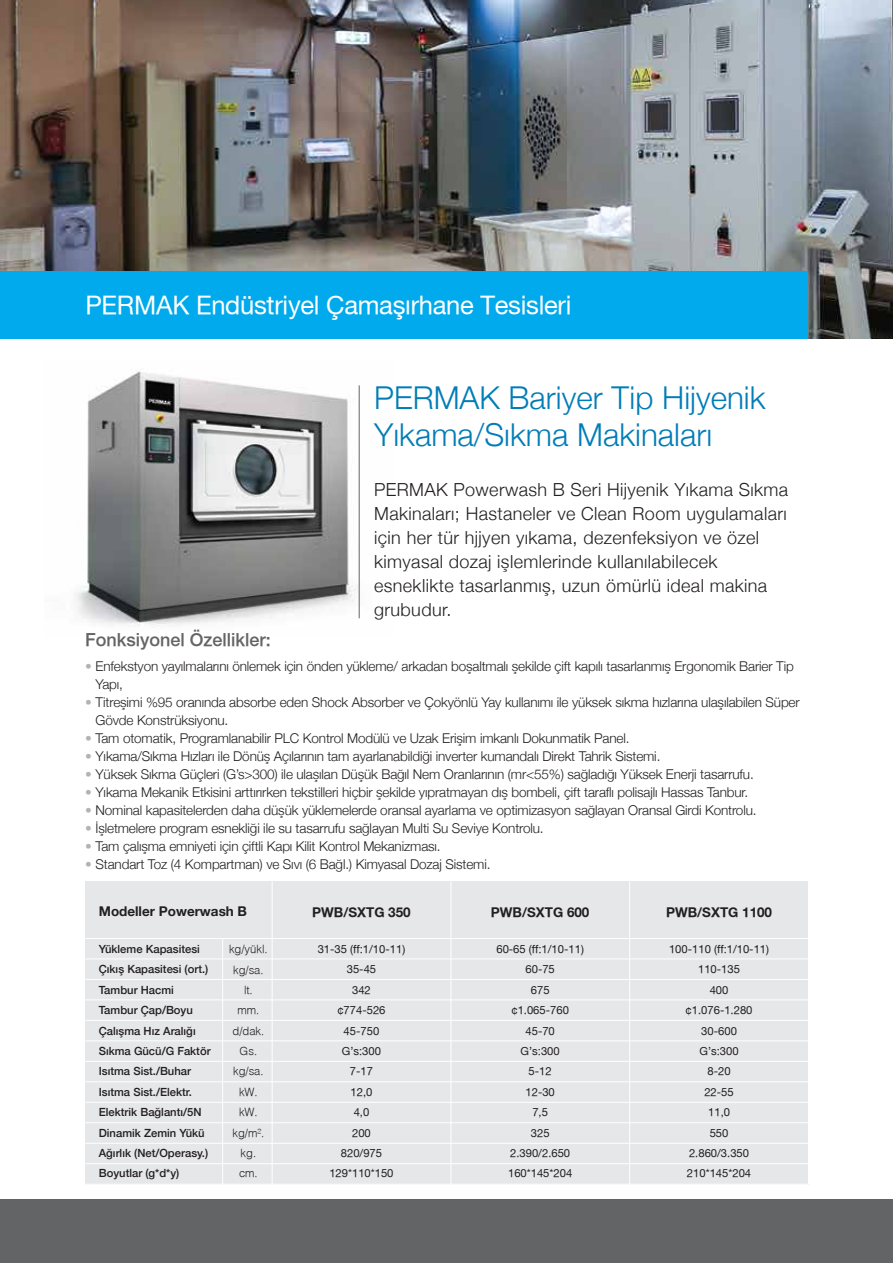
<style>
.page{position:relative;width:893px;height:1263px;background:#fff}
.page>*{position:absolute;margin:0;border:0;box-sizing:border-box;transform-origin:0 0}
.t1{font:300 31.5px/37.5px "Helvetica Neue";color:#007db7}
.t2{font:25.5px "Helvetica T";letter-spacing:-.01em;color:#fff}
.t3{font:300 18px/24px "Helvetica Neue";letter-spacing:.02em;color:#231f20}
.t4{font:18px "Helvetica T Medium";color:#636466}
.t5{font:300 13.5px/18px "Helvetica Neue";letter-spacing:-.01em;color:#231f20}
.t6{font:13.5px "Helvetica T Bold";color:#231f20}
.t7{font:700 13.5px "Helvetica Neue";color:#231f20}
.t8{font:11.25px/20.4px "Helvetica T";color:#231f20;text-align:center}
.t9{font:500 11.25px/20.4px "Helvetica Neue";color:#231f20}
.t10{font:11.25px/20.4px "Helvetica T Light";color:#231f20;text-align:center}
.s1{color:#b1b4b6}
</style>
<div class="page">
<img style="left:75px;top:371px;width:285px;height:256px">
<img style="left:0;top:0;width:893px;height:339px">
<div style="left:0;top:271px;width:808px;height:68px;background:#00aaec"></div>
<div style="left:0;top:1199px;width:893px;height:64px;background:#636466"></div>
<hr style="left:359px;top:385px;width:1px;height:233px;background:#636466">
<div style="left:85px;top:881px;width:723px;height:303px;background:#e6e7e8"></div>
<hr style="left:222px;top:938px;width:1px;height:246px;background:#fff">
<hr style="left:85px;top:938px;width:723px;height:1px;background:#fff">
<hr style="left:85px;top:958px;width:723px;height:1px;background:#fff">
<hr style="left:85px;top:979px;width:723px;height:1px;background:#fff">
<hr style="left:85px;top:999px;width:723px;height:1px;background:#fff">
<hr style="left:85px;top:1020px;width:723px;height:1px;background:#fff">
<hr style="left:85px;top:1040px;width:723px;height:1px;background:#fff">
<hr style="left:85px;top:1061px;width:723px;height:1px;background:#fff">
<hr style="left:85px;top:1081px;width:723px;height:1px;background:#fff">
<hr style="left:85px;top:1102px;width:723px;height:1px;background:#fff">
<hr style="left:85px;top:1122px;width:723px;height:1px;background:#fff">
<hr style="left:85px;top:1143px;width:723px;height:1px;background:#fff">
<hr style="left:272px;top:881px;width:1px;height:303px;background:#fff">
<hr style="left:450px;top:881px;width:1px;height:303px;background:#fff">
<hr style="left:629px;top:881px;width:1px;height:303px;background:#fff">
<hr style="left:85px;top:1163px;width:723px;height:1px;background:#fff">
<h2 class="t2" style="left:85px;top:290px;width:488px">PERMAK Endüstriyel Çamaş›rhane Tesisleri</h2>
<h1 class="t1" style="left:374px;top:376px;width:393px">PERMAK Bariyer Tip Hijyenik<br>Yıkama/Sıkma Makinaları</h1>
<p class="t3" style="left:374px;top:476px;width:416px">PERMAK Powerwash B Seri Hijyenik Yıkama Sıkma Makinaları; Hastaneler ve Clean Room uygulamaları için her tür hjjyen yıkama, dezenfeksiyon ve özel kimyasal dozaj işlemlerinde kullanılabilecek esneklikte tasarlanmış, uzun ömürlü ideal makina grubudur.</p>
<h3 class="t4" style="left:85px;top:629px;width:187px">Fonksiyonel Özellikler:</h3>
<p class="t5" style="left:96px;top:656px;width:700px;text-indent:-11px"><span class="s1">•</span> Enfekstyon yayılmalarını önlemek için önden yükleme/ arkadan boşaltmalı şekilde çift kapılı tasarlanmış Ergonomik Barier Tip<br>Yapı,</p>
<p class="t5" style="left:96px;top:692px;width:706px;text-indent:-11px"><span class="s1">•</span> Titreşimi %95 oranında absorbe eden Shock Absorber ve Çokyönlü Yay kullanımı ile yüksek sıkma hızlarına ulaşılabilen Süper<br>Gövde Konstrüksiyonu.</p>
<p class="t5" style="left:85px;top:728px;width:546px"><span class="s1">•</span> Tam otomatik, Programlanabilir PLC Kontrol Modülü ve Uzak Erişim imkanlı Dokunmatik Panel.</p>
<p class="t5" style="left:85px;top:746px;width:577px"><span class="s1">•</span> Yıkama/Sıkma Hızları ile Dönüş Açılarının tam ayarlanabildiği inverter kumandalı Direkt Tahrik Sistemi.</p>
<p class="t5" style="left:85px;top:764px;width:670px"><span class="s1">•</span> Yüksek Sıkma Güçleri (G’s&gt;300) ile ulaşılan Düşük Bağıl Nem Oranlarının (mr&lt;55%) sağladığı Yüksek Enerji tasarrufu.</p>
<p class="t5" style="left:85px;top:782px;width:665px"><span class="s1">•</span> Yıkama Mekanik Etkisini arttırırken tekstilleri hiçbir şekilde yıpratmayan dış bombeli, çift taraflı polisajlı Hassas Tanbur.</p>
<p class="t5" style="left:85px;top:800px;width:673px"><span class="s1">•</span> Nominal kapasitelerden daha düşük yüklemelerde oransal ayarlama ve optimizasyon sağlayan Oransal Girdi Kontrolu.</p>
<p class="t5" style="left:85px;top:818px;width:460px"><span class="s1">•</span> İşletmelere program esnekliği ile su tasarrufu sağlayan Multi Su Seviye Kontrolu.</p>
<p class="t5" style="left:85px;top:836px;width:357px"><span class="s1">•</span> Tam çalışma emniyeti için çiftli Kapı Kilit Kontrol Mekanizması.</p>
<p class="t5" style="left:85px;top:854px;width:407px"><span class="s1">•</span> Standart Toz (4 Kompartman) ve Sıvı (6 Bağl.) Kimyasal Dozaj Sistemi.</p>
<p class="t7" style="left:99px;top:901px;width:150px">Modeller Powerwash B</p>
<p class="t10" style="left:229px;top:939px;width:40px">kg/yükl. kg/sa. lt.<br>mm. d/dak.<br>Gs. kg/sa. kW. kW. kg/m². kg.<br>cm.</p>
<p class="t8" style="left:318px;top:939px;width:89px">31-35 (ff:1/10-11)<br>35-45<br>342<br>¢774-526<br>45-750<br>G’s:300<br>7-17<br>12,0<br>4,0<br>200<br>820/975<br>129*110*150</p>
<p class="t6" style="left:312px;top:904px;width:100px">PWB/SXTG 350</p>
<p class="t6" style="left:491px;top:904px;width:100px">PWB/SXTG 600</p>
<p class="t6" style="left:666px;top:904px;width:108px">PWB/SXTG 1100</p>
<p class="t8" style="left:496px;top:939px;width:89px">60-65 (ff:1/10-11)<br>60-75<br>675<br>¢1.065-760<br>45-70<br>G’s:300<br>5-12<br>12-30<br>7,5<br>325<br>2.390/2.650<br>160*145*204</p>
<p class="t8" style="left:669px;top:939px;width:102px">100-110 (ff:1/10-11)<br>110-135<br>400<br>¢1.076-1.280<br>30-600<br>G’s:300<br>8-20<br>22-55<br>11,0<br>550<br>2.860/3.350<br>210*145*204</p>
<p class="t9" style="left:99px;top:938px;width:113px">Yükleme Kapasitesi<br>Çıkış Kapasitesi (ort.)<br>Tambur Hacmi<br>Tambur Çap/Boyu<br>Çalışma Hız Aralığı<br>Sıkma Gücü/G Faktör<br>Isıtma Sist./Buhar<br>Isıtma Sist./Elektr.<br>Elektrik Bağlantı/5N<br>Dinamik Zemin Yükü<br>Ağırlık (Net/Operasy.)<br>Boyutlar (g*d*y)</p>
</div>
